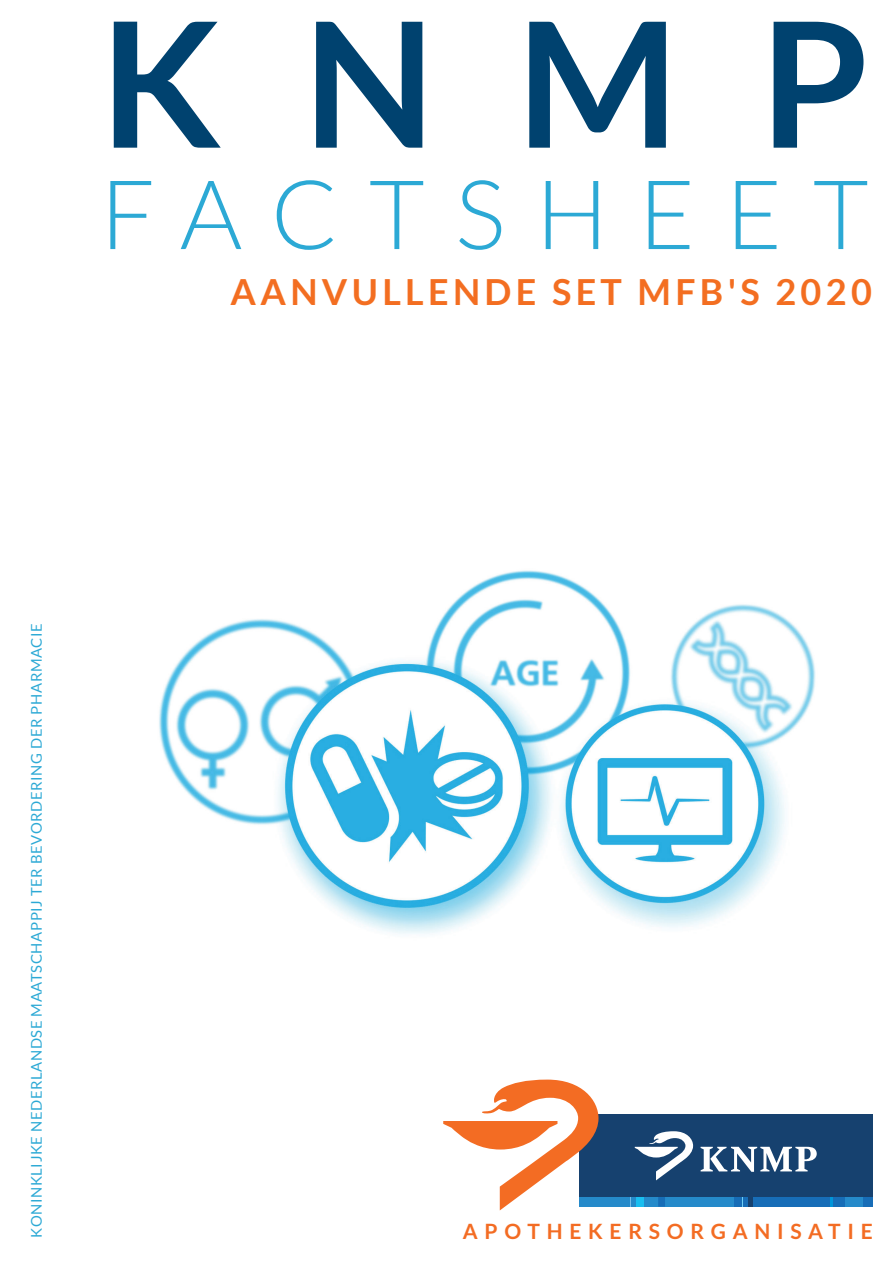
<style>
.page{position:relative;width:893px;height:1263px;background:#fff}
.page>*{position:absolute;margin:0;border:0;box-sizing:border-box;transform-origin:0 0}
.t1{font:700 174.15px "Lato";color:#00426f}
.t2{font:300 96.15px "Lato";letter-spacing:.315em;color:#2ca9d5}
.t3{font:700 36px "Lato";letter-spacing:.12em;color:#f36e21}
.t4{font:700 21px "Lato";letter-spacing:.32em;color:#f36c23}
.t5{font:14.85px "Lato";letter-spacing:.04em;color:#2ca9d5}
</style>
<div class="page">
<img style="left:159px;top:570px;width:657px;height:364px">
<div style="left:579px;top:1114px;width:293px;height:83px;background:#16416f"></div>
<svg style="left:635px;top:1131px;width:58px;height:49px"></svg>
<svg style="left:701px;top:1147px;width:116px;height:25px"></svg>
<div style="left:734px;top:1197px;width:138px;height:9px;background:#176db7"></div>
<div style="left:579px;top:1197px;width:155px;height:9px;background:#258aca"></div>
<div style="left:636px;top:1197px;width:8px;height:9px;background:#19bef0"></div>
<div style="left:845px;top:1197px;width:18px;height:9px;background:#258aca"></div>
<svg style="left:742px;top:1197px;width:10px;height:9px"></svg>
<svg style="left:658px;top:1197px;width:7px;height:9px"></svg>
<svg style="left:830px;top:1197px;width:3px;height:9px"></svg>
<svg style="left:443px;top:1079px;width:155px;height:131px"></svg>
<h1 class="t1" style="left:100px;top:-16px;width:770px">KNMP</h1>
<h2 class="t2" style="left:100px;top:163px;width:770px">FACTSHEET</h2>
<h3 class="t3" style="left:231px;top:272px;width:643px">AANVULLENDE SET MFB'S 2020</h3>
<p class="t5" style="left:28px;top:1238px;width:616px;rotate:-90deg">KONINKLIJKE NEDERLANDSE MAATSCHAPPIJ TER BEVORDERING DER PHARMACIE</p>
<h3 class="t4" style="left:463px;top:1220px;width:411px">APOTHEKERSORGANISATIE</h3>
</div>
